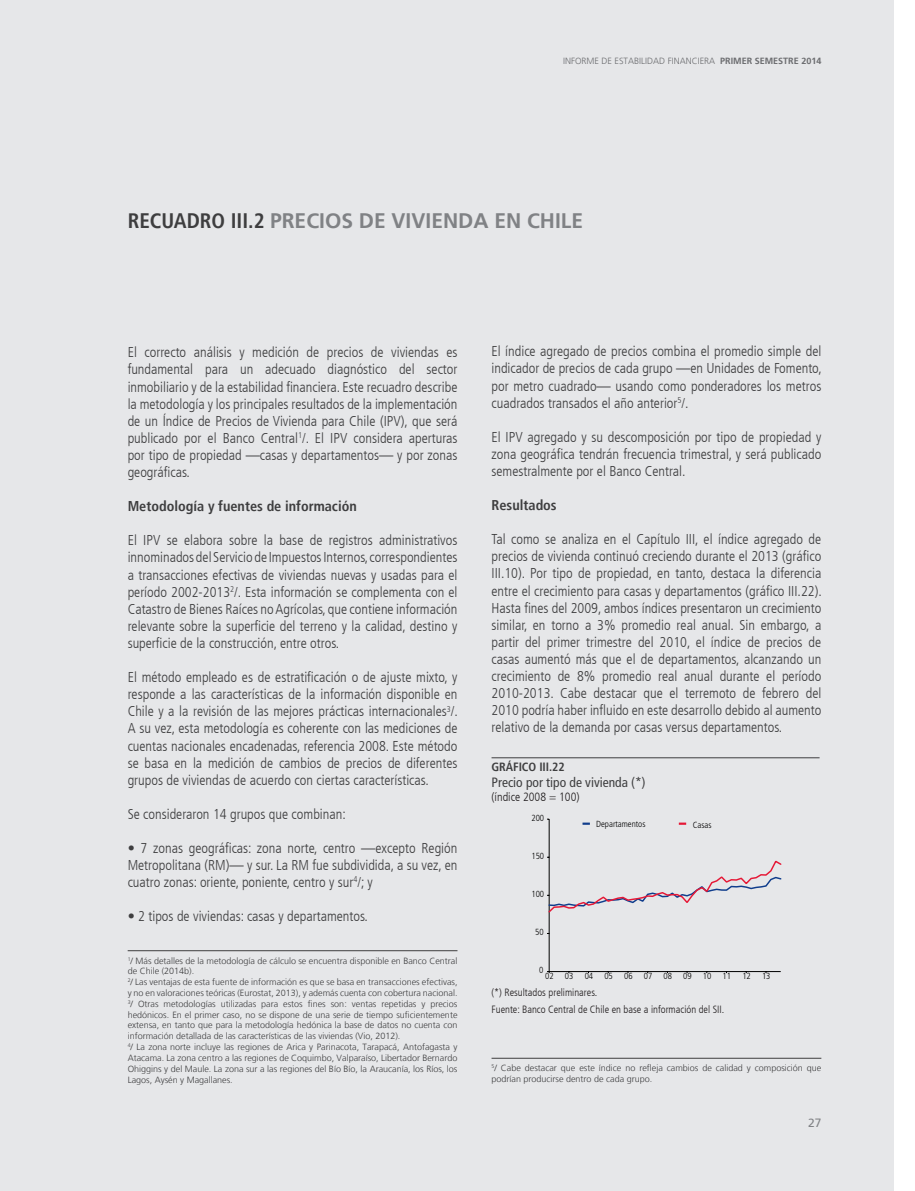
<style>
.page{position:relative;width:915px;height:1191px;background:#fff}
.page>*{position:absolute;margin:0;border:0;box-sizing:border-box;transform-origin:0 0}
.t1{font:700 21px "Frutiger LT";color:#808285}
.t2{font:300 condensed 14.25px/17.1px "Frutiger LT";color:#3e3e3f;text-align:justify}
.t3{font:700 condensed 14.25px "Frutiger LT";color:#3e3e3f}
.t4{font:condensed 13.5px "Frutiger LT";color:#3e3e3f}
.t5{font:300 condensed 12px "Frutiger LT";color:#231f20}
.t6{font:700 condensed 12px "Frutiger LT";letter-spacing:-.005em;color:#3e3e3f}
.t7{font:12px "Frutiger LT";color:#808285}
.t8{font:300 condensed 10.5px/16.8px "Frutiger LT";color:#231f20}
.t9{font:300 9px/10.8px "Frutiger LT";color:#3e3e3f}
.t10{font:300 9px "Frutiger LT";color:#6c6d70}
.t11{font:300 condensed 8.85px "Frutiger LT";letter-spacing:-.005em;color:#000}
.s1{font-weight:700}
.s2{font-stretch:condensed;color:#3e3e3f}
</style>
<div class="page">
<div style="left:0;top:0;width:893px;height:1191px;background:#e6e7e9"></div>
<hr style="left:128px;top:950px;width:329px;height:1px;background:#3e3e3f">
<hr style="left:491px;top:1058px;width:330px;height:1px;background:#3e3e3f">
<hr style="left:491px;top:757px;width:328px;height:1px;background:#3e3e3f">
<svg style="left:678px;top:822px;width:8px;height:2px"></svg>
<svg style="left:582px;top:822px;width:7px;height:2px"></svg>
<hr style="left:548px;top:819px;width:1px;height:152px;background:#000">
<hr style="left:549px;top:971px;width:231px;height:1px;background:#000">
<svg style="left:547px;top:857px;width:234px;height:57px"></svg>
<p class="t10" style="left:563px;top:56px;width:260px">INFORME DE ESTABILIDAD FINANCIERA <span class="s1">PRIMER SEMESTRE 2014</span></p>
<h1 class="t1" style="left:128px;top:209px;width:454px"><span class="s2">Recuadro III.2</span> PRECIOS DE VIVIENDA EN CHILE</h1>
<p class="t2" style="left:128px;top:344px;width:331px">El correcto análisis y medición de precios de viviendas es fundamental para un adecuado diagnóstico del sector inmobiliario y de la estabilidad financiera. Este recuadro describe la metodología y los principales resultados de la implementación de un Índice de Precios de Vivienda para Chile (IPV), que será publicado por el Banco Central<sup>1</sup>/. El IPV considera aperturas por tipo de propiedad —casas y departamentos— y por zonas geográficas.</p>
<p class="t3" style="left:128px;top:498px;width:230px">Metodología y fuentes de información</p>
<p class="t2" style="left:128px;top:532px;width:331px">El IPV se elabora sobre la base de registros administrativos innominados del Servicio de Impuestos Internos, correspondientes a transacciones efectivas de viviendas nuevas y usadas para el período 2002-2013<sup>2</sup>/. Esta información se complementa con el Catastro de Bienes Raíces no Agrícolas, que contiene información relevante sobre la superficie del terreno y la calidad, destino y superficie de la construcción, entre otros.</p>
<p class="t2" style="left:128px;top:669px;width:332px">El método empleado es de estratificación o de ajuste mixto, y responde a las características de la información disponible en Chile y a la revisión de las mejores prácticas internacionales<sup>3</sup>/.<br>A su vez, esta metodología es coherente con las mediciones de cuentas nacionales encadenadas, referencia 2008. Este método se basa en la medición de cambios de precios de diferentes grupos de viviendas de acuerdo con ciertas características.</p>
<p class="t2" style="left:128px;top:805px;width:219px">Se consideraron 14 grupos que combinan:</p>
<p class="t2" style="left:128px;top:839px;width:331px">• 7 zonas geográficas: zona norte, centro —excepto Región Metropolitana (RM)— y sur. La RM fue subdividida, a su vez, en cuatro zonas: oriente, poniente, centro y sur<sup>4</sup>/; y</p>
<p class="t2" style="left:128px;top:908px;width:242px">• 2 tipos de viviendas: casas y departamentos.</p>
<p class="t9" style="left:128px;top:955px;width:331px"><sup>1</sup>/ Más detalles de la metodología de cálculo se encuentra disponible en Banco Central de Chile (2014b).<br><sup>2</sup>/ Las ventajas de esta fuente de información es que se basa en transacciones efectivas, y no en valoraciones teóricas (Eurostat, 2013), y además cuenta con cobertura nacional.<br><sup>3</sup>/ Otras metodologías utilizadas para estos fines son: ventas repetidas y precios hedónicos. En el primer caso, no se dispone de una serie de tiempo suficientemente extensa, en tanto que para la metodología hedónica la base de datos no cuenta con información detallada de las características de las viviendas (Vio, 2012).<br><sup>4</sup>/ La zona norte incluye las regiones de Arica y Parinacota, Tarapacá, Antofagasta y Atacama. La zona centro a las regiones de Coquimbo, Valparaíso, Libertador Bernardo Ohiggins y del Maule. La zona sur a las regiones del Bío Bío, la Araucanía, los Ríos, los Lagos, Aysén y Magallanes.</p>
<p class="t2" style="left:491px;top:343px;width:332px">El índice agregado de precios combina el promedio simple del indicador de precios de cada grupo —en Unidades de Fomento, por metro cuadrado— usando como ponderadores los metros cuadrados transados el año anterior<sup>5</sup>/.</p>
<p class="t2" style="left:491px;top:428px;width:331px">El IPV agregado y su descomposición por tipo de propiedad y zona geográfica tendrán frecuencia trimestral, y será publicado semestralmente por el Banco Central.</p>
<p class="t3" style="left:491px;top:496px;width:67px">Resultados</p>
<p class="t2" style="left:491px;top:531px;width:332px">Tal como se analiza en el Capítulo III, el índice agregado de precios de vivienda continuó creciendo durante el 2013 (gráfico III.10). Por tipo de propiedad, en tanto, destaca la diferencia entre el crecimiento para casas y departamentos (gráfico III.22).<br>Hasta fines del 2009, ambos índices presentaron un crecimiento similar, en torno a 3% promedio real anual. Sin embargo, a partir del primer trimestre del 2010, el índice de precios de casas aumentó más que el de departamentos, alcanzando un crecimiento de 8% promedio real anual durante el período 2010-2013. Cabe destacar que el terremoto de febrero del 2010 podría haber influido en este desarrollo debido al aumento relativo de la demanda por casas versus departamentos.</p>
<p class="t6" style="left:491px;top:759px;width:75px">Gráfico III.22</p>
<p class="t4" style="left:491px;top:774px;width:155px">Precio por tipo de vivienda (*)</p>
<p class="t5" style="left:491px;top:790px;width:89px">(índice 2008 = 100)</p>
<p class="t11" style="left:531px;top:812px;width:14px">200</p>
<p class="t11" style="left:531px;top:850px;width:14px">150</p>
<p class="t11" style="left:531px;top:888px;width:14px">100</p>
<p class="t11" style="left:535px;top:927px;width:10px">50</p>
<p class="t11" style="left:596px;top:819px;width:51px">Departamentos</p>
<p class="t11" style="left:692px;top:819px;width:20px">Casas</p>
<p class="t11" style="left:539px;top:965px;width:6px">0</p>
<p class="t11" style="left:545px;top:971px;width:10px">02</p>
<p class="t11" style="left:564px;top:971px;width:10px">03</p>
<p class="t11" style="left:584px;top:971px;width:10px">04</p>
<p class="t11" style="left:604px;top:971px;width:10px">05</p>
<p class="t11" style="left:624px;top:971px;width:10px">06</p>
<p class="t11" style="left:643px;top:971px;width:10px">07</p>
<p class="t11" style="left:663px;top:971px;width:10px">08</p>
<p class="t11" style="left:683px;top:971px;width:10px">09</p>
<p class="t11" style="left:702px;top:971px;width:10px">10</p>
<p class="t11" style="left:722px;top:971px;width:10px">11</p>
<p class="t11" style="left:742px;top:971px;width:10px">12</p>
<p class="t11" style="left:761px;top:971px;width:10px">13</p>
<p class="t8" style="left:491px;top:984px;width:234px">(*) Resultados preliminares.<br>Fuente: Banco Central de Chile en base a información del SII.</p>
<p class="t9" style="left:491px;top:1062px;width:331px"><sup>5</sup>/ Cabe destacar que este índice no refleja cambios de calidad y composición que podrían producirse dentro de cada grupo.</p>
<p class="t7" style="left:807px;top:1116px;width:15px">27</p>
</div>
